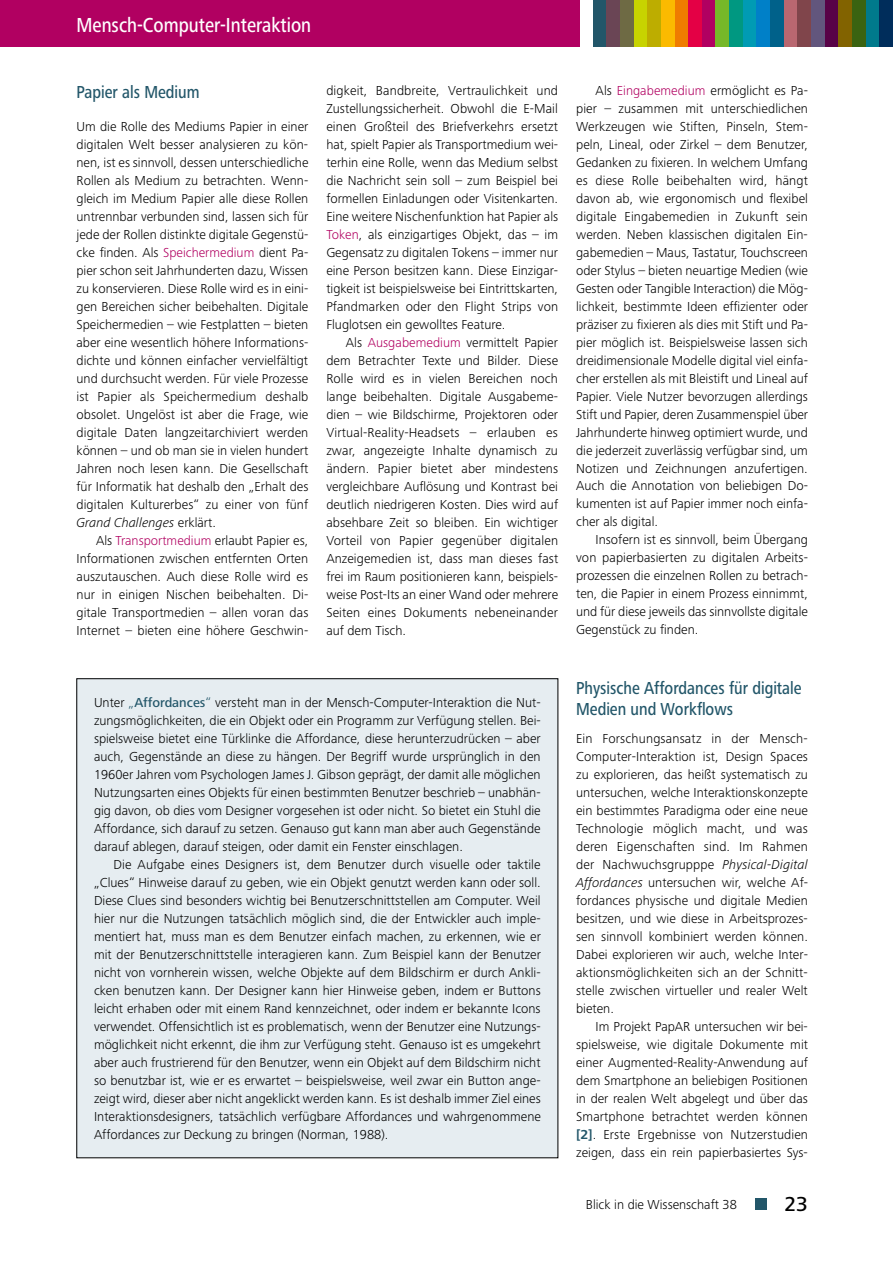
<style>
.page{position:relative;width:893px;height:1263px;background:#fff}
.page>*{position:absolute;margin:0;border:0;box-sizing:border-box;transform-origin:0 0}
.t1{font:500 21px "Frutiger Next LTW1 G";color:#fff;scale:.85 1}
.t2{font:500 21px "Frutiger Next LTW1 G";color:#000}
.t3{font:500 18px/21px "Frutiger Next LTW1 G";color:#225669;scale:.85 1}
.t4{font:300 13.5px/18px "Frutiger Next LTW1 G";color:#000;text-align:justify}
.s1{color:#b10061}
.s2{font-style:italic}
.s3{color:#225669}
.s4{font-weight:500;color:#225669}
.s5{font-family:"Frutiger Next Pro";font-weight:700;color:#225669}
</style>
<div class="page">
<div style="left:755px;top:1198px;width:11px;height:11px;background:#225669"></div>
<div style="left:593px;top:0;width:13px;height:47px;background:#225669"></div>
<div style="left:606px;top:0;width:14px;height:47px;background:#6a4555"></div>
<div style="left:620px;top:0;width:14px;height:47px;background:#6e6a44"></div>
<div style="left:634px;top:0;width:13px;height:47px;background:#c7d300"></div>
<div style="left:647px;top:0;width:14px;height:47px;background:#bdad00"></div>
<div style="left:661px;top:0;width:14px;height:47px;background:#fbba00"></div>
<div style="left:675px;top:0;width:13px;height:47px;background:#ef7c00"></div>
<div style="left:688px;top:0;width:14px;height:47px;background:#e40045"></div>
<div style="left:702px;top:0;width:14px;height:47px;background:#b10061"></div>
<div style="left:716px;top:0;width:13px;height:47px;background:#76b828"></div>
<div style="left:729px;top:0;width:14px;height:47px;background:#009881"></div>
<div style="left:743px;top:0;width:14px;height:47px;background:#009bb4"></div>
<div style="left:757px;top:0;width:13px;height:47px;background:#0080c8"></div>
<div style="left:770px;top:0;width:14px;height:47px;background:#00618a"></div>
<div style="left:784px;top:0;width:13px;height:47px;background:#b96770"></div>
<div style="left:797px;top:0;width:14px;height:47px;background:#80454b"></div>
<div style="left:811px;top:0;width:14px;height:47px;background:#62567d"></div>
<div style="left:825px;top:0;width:13px;height:47px;background:#580247"></div>
<div style="left:838px;top:0;width:14px;height:47px;background:#826300"></div>
<div style="left:852px;top:0;width:14px;height:47px;background:#3a6311"></div>
<div style="left:866px;top:0;width:13px;height:47px;background:#007a8c"></div>
<div style="left:879px;top:0;width:14px;height:47px;background:#002d5b"></div>
<div style="left:0;top:0;width:579px;height:47px;background:#b10061"></div>
<div style="left:77px;top:679px;width:481px;height:479px;background:#e6edf1"></div>
<h1 class="t1" style="left:77px;top:13px;width:278px">Mensch-Computer-Interaktion</h1>
<h2 class="t3" style="left:77px;top:82px;width:146px">Papier als Medium</h2>
<p class="t4" style="left:77px;top:117px;width:233px">Um die Rolle des Mediums Papier in einer digitalen Welt besser analysieren zu kön&shy;nen, ist es sinnvoll, dessen unterschiedliche Rollen als Medium zu betrachten. Wenn&shy;gleich im Medium Papier alle diese Rollen untrennbar verbunden sind, lassen sich für jede der Rollen distinkte digitale Gegenstü&shy;cke finden. Als <span class="s1">Speichermedium</span> dient Pa&shy;pier schon seit Jahrhunderten dazu, Wissen zu konservieren. Diese Rolle wird es in eini&shy;gen Bereichen sicher beibehalten. Digitale Speichermedien – wie Festplatten – bieten aber eine wesentlich höhere Informations&shy;dichte und können einfacher vervielfältigt und durchsucht werden. Für viele Prozesse ist Papier als Speichermedium deshalb obsolet. Ungelöst ist aber die Frage, wie digitale Daten langzeitarchiviert werden können – und ob man sie in vielen hundert Jahren noch lesen kann. Die Gesellschaft für Informatik hat deshalb den „Erhalt des digitalen Kulturerbes“ zu einer von fünf <span class="s2">Grand Challenges</span> erklärt.</p>
<p class="t4" style="left:77px;top:531px;width:233px;text-indent:19px">Als <span class="s1">Transportmedium</span> erlaubt Papier es, Informationen zwischen entfernten Orten auszutauschen. Auch diese Rolle wird es nur in einigen Nischen beibehalten. Di&shy;gitale Transportmedien – allen voran das Internet – bieten eine höhere Geschwin-</p>
<p class="t4" style="left:326px;top:81px;width:233px">digkeit, Bandbreite, Vertraulichkeit und Zustellungssicherheit. Obwohl die E-Mail einen Großteil des Briefverkehrs ersetzt hat, spielt Papier als Transportmedium wei&shy;terhin eine Rolle, wenn das Medium selbst die Nachricht sein soll – zum Beispiel bei formellen Einladungen oder Visitenkarten.<br>Eine weitere Nischenfunktion hat Papier als <span class="s1">Token</span>, als einzigartiges Objekt, das – im Gegensatz zu digitalen Tokens – immer nur eine Person besitzen kann. Diese Einzigar&shy;tigkeit ist beispielsweise bei Eintrittskarten, Pfandmarken oder den Flight Strips von Fluglotsen ein gewolltes Feature.</p>
<p class="t4" style="left:326px;top:333px;width:233px;text-indent:19px">Als <span class="s1">Ausgabemedium</span> vermittelt Papier dem Betrachter Texte und Bilder. Diese Rolle wird es in vielen Bereichen noch lange beibehalten. Digitale Ausgabeme&shy;dien – wie Bildschirme, Projektoren oder Virtual-Reality-Headsets – erlauben es zwar, angezeigte Inhalte dynamisch zu ändern. Papier bietet aber mindestens vergleichbare Auflösung und Kontrast bei deutlich niedrigeren Kosten. Dies wird auf absehbare Zeit so bleiben. Ein wichtiger Vorteil von Papier gegenüber digitalen Anzeigemedien ist, dass man dieses fast frei im Raum positionieren kann, beispiels&shy;weise Post-Its an einer Wand oder mehrere Seiten eines Dokuments nebeneinander auf dem Tisch.</p>
<p class="t4" style="left:576px;top:81px;width:233px;text-indent:19px">Als <span class="s1">Eingabemedium</span> ermöglicht es Pa&shy;pier – zusammen mit unterschiedlichen Werkzeugen wie Stiften, Pinseln, Stem&shy;peln, Lineal, oder Zirkel – dem Benutzer, Gedanken zu fixieren. In welchem Umfang es diese Rolle beibehalten wird, hängt davon ab, wie ergonomisch und flexibel digitale Eingabemedien in Zukunft sein werden. Neben klassischen digitalen Ein&shy;gabemedien – Maus, Tastatur, Touchscreen oder Stylus – bieten neuartige Medien (wie Gesten oder Tangible Interaction) die Mög&shy;lichkeit, bestimmte Ideen effizienter oder präziser zu fixieren als dies mit Stift und Pa&shy;pier möglich ist. Beispielsweise lassen sich dreidimensionale Modelle digital viel einfa&shy;cher erstellen als mit Bleistift und Lineal auf Papier. Viele Nutzer bevorzugen allerdings Stift und Papier, deren Zusammenspiel über Jahrhunderte hinweg optimiert wurde, und die jederzeit zuverlässig verfügbar sind, um Notizen und Zeichnungen anzufertigen.<br>Auch die Annotation von beliebigen Do&shy;kumenten ist auf Papier immer noch einfa&shy;cher als digital.</p>
<p class="t4" style="left:576px;top:531px;width:233px;text-indent:19px">Insofern ist es sinnvoll, beim Übergang von papierbasierten zu digitalen Arbeits&shy;prozessen die einzelnen Rollen zu betrach&shy;ten, die Papier in einem Prozess einnimmt, und für diese jeweils das sinnvollste digitale Gegenstück zu finden.</p>
<p class="t4" style="left:94px;top:693px;width:448px">Unter <span class="s3">„</span><span class="s4">Affordances</span><span class="s3">“</span> versteht man in der Mensch-Computer-Interaktion die Nut&shy;zungsmöglichkeiten, die ein Objekt oder ein Programm zur Verfügung stellen. Bei&shy;spielsweise bietet eine Türklinke die Affordance, diese herunterzudrücken – aber auch, Gegenstände an diese zu hängen. Der Begriff wurde ursprünglich in den 1960er Jahren vom Psychologen James J. Gibson geprägt, der damit alle möglichen Nutzungsarten eines Objekts für einen bestimmten Benutzer beschrieb – unabhän&shy;gig davon, ob dies vom Designer vorgesehen ist oder nicht. So bietet ein Stuhl die Affordance, sich darauf zu setzen. Genauso gut kann man aber auch Gegenstände darauf ablegen, darauf steigen, oder damit ein Fenster einschlagen.</p>
<p class="t4" style="left:94px;top:855px;width:448px;text-indent:19px">Die Aufgabe eines Designers ist, dem Benutzer durch visuelle oder taktile „Clues“ Hinweise darauf zu geben, wie ein Objekt genutzt werden kann oder soll.<br>Diese Clues sind besonders wichtig bei Benutzerschnittstellen am Computer. Weil hier nur die Nutzungen tatsächlich möglich sind, die der Entwickler auch imple&shy;mentiert hat, muss man es dem Benutzer einfach machen, zu erkennen, wie er mit der Benutzerschnittstelle interagieren kann. Zum Beispiel kann der Benutzer nicht von vornherein wissen, welche Objekte auf dem Bildschirm er durch Ankli&shy;cken benutzen kann. Der Designer kann hier Hinweise geben, indem er Buttons leicht erhaben oder mit einem Rand kennzeichnet, oder indem er bekannte Icons verwendet. Offensichtlich ist es problematisch, wenn der Benutzer eine Nutzungs&shy;möglichkeit nicht erkennt, die ihm zur Verfügung steht. Genauso ist es umgekehrt aber auch frustrierend für den Benutzer, wenn ein Objekt auf dem Bildschirm nicht so benutzbar ist, wie er es erwartet – beispielsweise, weil zwar ein Button ange&shy;zeigt wird, dieser aber nicht angeklickt werden kann. Es ist deshalb immer Ziel eines Interaktionsdesigners, tatsächlich verfügbare Affordances und wahrgenommene Affordances zur Deckung zu bringen (Norman, 1988).</p>
<h2 class="t3" style="left:576px;top:678px;width:267px">Physische Affordances für digitale<br>Medien und Workflows</h2>
<p class="t4" style="left:576px;top:729px;width:233px">Ein Forschungsansatz in der Mensch-Computer-Interaktion ist, Design Spaces zu explorieren, das heißt systematisch zu untersuchen, welche Interaktionskonzepte ein bestimmtes Paradigma oder eine neue Technologie möglich macht, und was deren Eigenschaften sind. Im Rahmen der Nachwuchsgrupppe <span class="s2">Physical-Digital Affordances</span> untersuchen wir, welche Af&shy;fordances physische und digitale Medien besitzen, und wie diese in Arbeitsprozes&shy;sen sinnvoll kombiniert werden können.<br>Dabei explorieren wir auch, welche Inter&shy;aktionsmöglichkeiten sich an der Schnitt&shy;stelle zwischen virtueller und realer Welt bieten.</p>
<p class="t4" style="left:576px;top:1017px;width:233px;text-indent:19px">Im Projekt PapAR untersuchen wir bei&shy;spielsweise, wie digitale Dokumente mit einer Augmented-Reality-Anwendung auf dem Smartphone an beliebigen Positionen in der realen Welt abgelegt und über das Smartphone betrachtet werden können <span class="s5">[2]</span>. Erste Ergebnisse von Nutzerstudien zeigen, dass ein rein papierbasiertes Sys-</p>
<p class="t4" style="left:586px;top:1195px;width:152px">Blick in die Wissenschaft 38</p>
<h1 class="t2" style="left:784px;top:1192px;width:25px">23</h1>
</div>
